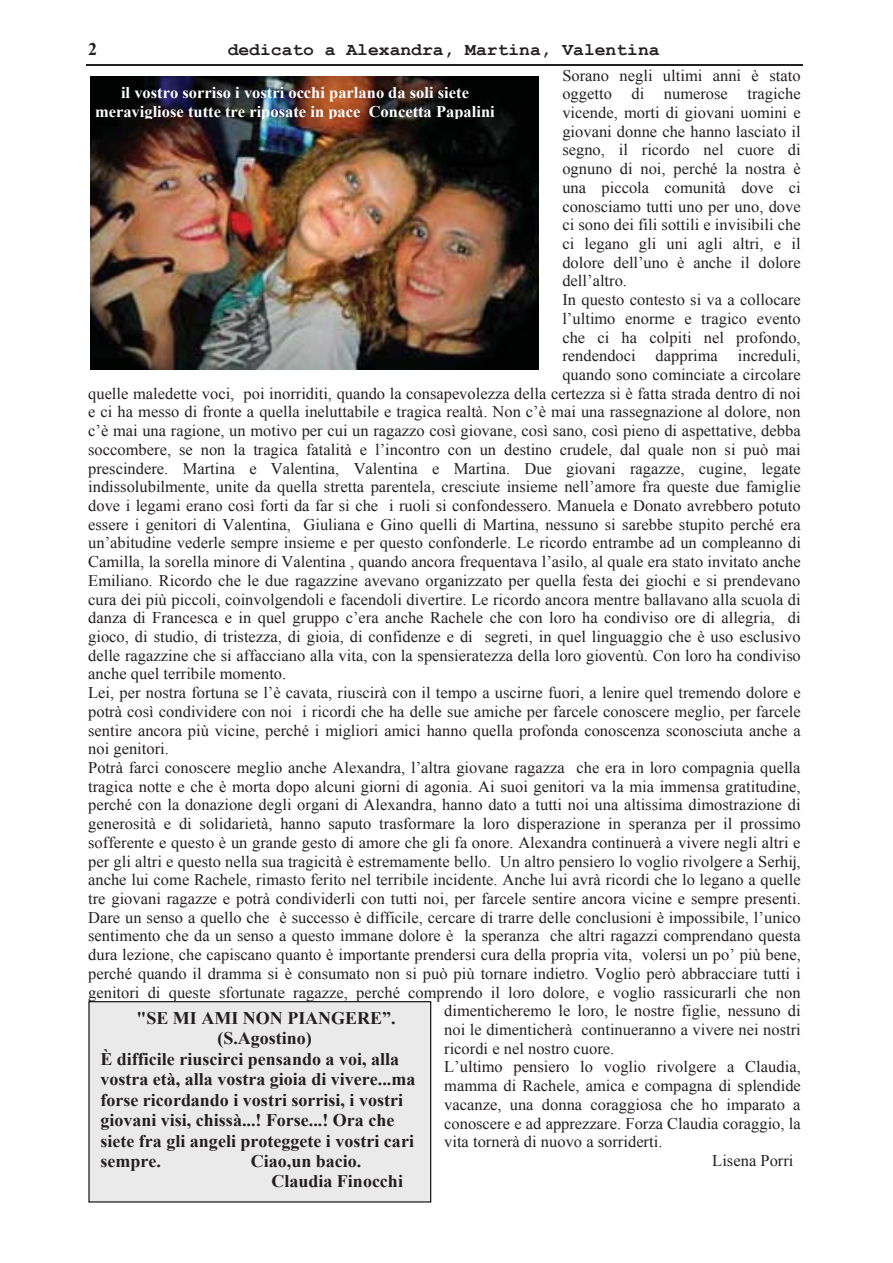
<style>
.page{position:relative;width:893px;height:1263px;background:#fff}
.page>*{position:absolute;margin:0;border:0;box-sizing:border-box;transform-origin:0 0}
.t1{font:700 17.7px/20.4px "Times New Roman";color:#231f20}
.t2{font:700 17.7px "Courier New";color:#231f20}
.t3{font:16.2px "Times New Roman";color:#231f20}
.t4{font:700 16.2px/18.8px "Times New Roman";color:#fff;text-align:center}
.s1{font-family:"Arial";font-size:14.85px}
</style>
<div class="page">
<hr style="left:86px;top:64px;width:717px;height:2px;background:#231f20">
<img style="left:91px;top:76px;width:447px;height:293px">
<div style="left:89px;top:1002px;width:342px;height:200px;background:#ebeaea"></div>
<div style="left:88px;top:1001px;width:343px;height:202px;border:1px solid #010202"></div>
<p class="t1" style="left:88px;top:39px;width:10px">2</p>
<p class="t2" style="left:228px;top:40px;width:433px">dedicato a Alexandra, Martina, Valentina</p>
<p class="t3" style="left:562px;top:66px;width:240px">Sorano negli ultimi anni è stato</p>
<p class="t3" style="left:562px;top:85px;width:240px">oggetto di numerose tragiche</p>
<p class="t3" style="left:562px;top:104px;width:240px">vicende, morti di giovani uomini e</p>
<p class="t3" style="left:562px;top:122px;width:240px">giovani donne che hanno lasciato il</p>
<p class="t3" style="left:562px;top:141px;width:240px">segno, il ricordo nel cuore di</p>
<p class="t3" style="left:562px;top:160px;width:240px">ognuno di noi, perché la nostra è</p>
<p class="t3" style="left:562px;top:178px;width:240px">una piccola comunità dove ci</p>
<p class="t3" style="left:562px;top:197px;width:240px">conosciamo tutti uno per uno, dove</p>
<p class="t3" style="left:562px;top:216px;width:240px">ci sono dei fili sottili e invisibili che</p>
<p class="t3" style="left:562px;top:235px;width:240px">ci legano gli uni agli altri, e il</p>
<p class="t3" style="left:562px;top:253px;width:240px">dolore dell’uno è anche il dolore</p>
<p class="t3" style="left:562px;top:272px;width:66px">dell’altro.</p>
<p class="t3" style="left:562px;top:291px;width:240px">In questo contesto si va a collocare</p>
<p class="t3" style="left:562px;top:309px;width:240px">l’ultimo enorme e tragico evento</p>
<p class="t3" style="left:562px;top:328px;width:240px">che ci ha colpiti nel profondo,</p>
<p class="t3" style="left:562px;top:347px;width:240px">rendendoci dapprima increduli,</p>
<p class="t3" style="left:562px;top:366px;width:240px">quando sono cominciate a circolare</p>
<p class="t3" style="left:88px;top:384px;width:714px">quelle maledette voci, poi inorriditi, quando la consapevolezza della certezza si è fatta strada dentro di noi</p>
<p class="t3" style="left:88px;top:403px;width:714px">e ci ha messo di fronte a quella ineluttabile e tragica realtà. Non c’è mai una rassegnazione al dolore, non</p>
<p class="t3" style="left:88px;top:422px;width:714px">c’è mai una ragione, un motivo per cui un ragazzo così giovane, così sano, così pieno di aspettative, debba</p>
<p class="t3" style="left:88px;top:440px;width:714px">soccombere, se non la tragica fatalità e l’incontro con un destino crudele, dal quale non si può mai</p>
<p class="t3" style="left:88px;top:459px;width:714px">prescindere. Martina e Valentina, Valentina e Martina. Due giovani ragazze, cugine, legate</p>
<p class="t3" style="left:88px;top:478px;width:714px">indissolubilmente, unite da quella stretta parentela, cresciute insieme nell’amore fra queste due famiglie</p>
<p class="t3" style="left:88px;top:497px;width:714px">dove i legami erano così forti da far si che i ruoli si confondessero. Manuela e Donato avrebbero potuto</p>
<p class="t3" style="left:88px;top:515px;width:714px">essere i genitori di Valentina, Giuliana e Gino quelli di Martina, nessuno si sarebbe stupito perché era</p>
<p class="t3" style="left:88px;top:534px;width:714px">un’abitudine vederle sempre insieme e per questo confonderle. Le ricordo entrambe ad un compleanno di</p>
<p class="t3" style="left:88px;top:553px;width:714px">Camilla, la sorella minore di Valentina , quando ancora frequentava l’asilo, al quale era stato invitato anche</p>
<p class="t3" style="left:88px;top:571px;width:714px">Emiliano. Ricordo che le due ragazzine avevano organizzato per quella festa dei giochi e si prendevano</p>
<p class="t3" style="left:88px;top:590px;width:714px">cura dei più piccoli, coinvolgendoli e facendoli divertire. Le ricordo ancora mentre ballavano alla scuola di</p>
<p class="t3" style="left:88px;top:609px;width:714px">danza di Francesca e in quel gruppo c’era anche Rachele che con loro ha condiviso ore di allegria, di</p>
<p class="t3" style="left:88px;top:628px;width:714px">gioco, di studio, di tristezza, di gioia, di confidenze e di segreti, in quel linguaggio che è uso esclusivo</p>
<p class="t3" style="left:88px;top:646px;width:714px">delle ragazzine che si affacciano alla vita, con la spensieratezza della loro gioventù. Con loro ha condiviso</p>
<p class="t3" style="left:88px;top:665px;width:200px">anche quel terribile momento.</p>
<p class="t3" style="left:88px;top:684px;width:714px">Lei, per nostra fortuna se l’è cavata, riuscirà con il tempo a uscirne fuori, a lenire quel tremendo dolore e</p>
<p class="t3" style="left:88px;top:702px;width:714px">potrà così condividere con noi i ricordi che ha delle sue amiche per farcele conoscere meglio, per farcele</p>
<p class="t3" style="left:88px;top:721px;width:714px">sentire ancora più vicine, perché i migliori amici hanno quella profonda conoscenza sconosciuta anche a</p>
<p class="t3" style="left:88px;top:740px;width:82px">noi genitori.</p>
<p class="t3" style="left:88px;top:759px;width:714px">Potrà farci conoscere meglio anche Alexandra, l’altra giovane ragazza che era in loro compagnia quella</p>
<p class="t3" style="left:88px;top:777px;width:714px">tragica notte e che è morta dopo alcuni giorni di agonia. Ai suoi genitori va la mia immensa gratitudine,</p>
<p class="t3" style="left:88px;top:796px;width:714px">perché con la donazione degli organi di Alexandra, hanno dato a tutti noi una altissima dimostrazione di</p>
<p class="t3" style="left:88px;top:815px;width:714px">generosità e di solidarietà, hanno saputo trasformare la loro disperazione in speranza per il prossimo</p>
<p class="t3" style="left:88px;top:833px;width:714px">sofferente e questo è un grande gesto di amore che gli fa onore. Alexandra continuerà a vivere negli altri e</p>
<p class="t3" style="left:88px;top:852px;width:714px">per gli altri e questo nella sua tragicità è estremamente bello. Un altro pensiero lo voglio rivolgere a Serhi<span class="s1">j</span>,</p>
<p class="t3" style="left:88px;top:871px;width:714px">anche lui come Rachele, rimasto ferito nel terribile incidente. Anche lui avrà ricordi che lo legano a quelle</p>
<p class="t3" style="left:88px;top:890px;width:714px">tre giovani ragazze e potrà condividerli con tutti noi, per farcele sentire ancora vicine e sempre presenti.</p>
<p class="t3" style="left:88px;top:908px;width:714px">Dare un senso a quello che è successo è difficile, cercare di trarre delle conclusioni è impossibile, l’unico</p>
<p class="t3" style="left:88px;top:927px;width:714px">sentimento che da un senso a questo immane dolore è la speranza che altri ragazzi comprendano questa</p>
<p class="t3" style="left:88px;top:946px;width:714px">dura lezione, che capiscano quanto è importante prendersi cura della propria vita, volersi un po’ più bene,</p>
<p class="t3" style="left:88px;top:964px;width:714px">perché quando il dramma si è consumato non si può più tornare indietro. Voglio però abbracciare tutti i</p>
<p class="t3" style="left:88px;top:983px;width:714px">genitori di queste sfortunate ragazze, perché comprendo il loro dolore, e voglio rassicurarli che non</p>
<p class="t3" style="left:444px;top:1002px;width:358px">dimenticheremo le loro, le nostre figlie, nessuno di</p>
<p class="t3" style="left:444px;top:1021px;width:358px">noi le dimenticherà continueranno a vivere nei nostri</p>
<p class="t3" style="left:444px;top:1039px;width:172px">ricordi e nel nostro cuore.</p>
<p class="t3" style="left:444px;top:1058px;width:358px">L’ultimo pensiero lo voglio rivolgere a Claudia,</p>
<p class="t3" style="left:444px;top:1077px;width:358px">mamma di Rachele, amica e compagna di splendide</p>
<p class="t3" style="left:444px;top:1095px;width:358px">vacanze, una donna coraggiosa che ho imparato a</p>
<p class="t3" style="left:444px;top:1114px;width:358px">conoscere e ad apprezzare. Forza Claudia coraggio, la</p>
<p class="t3" style="left:444px;top:1133px;width:220px">vita tornerà di nuovo a sorriderti.</p>
<p class="t3" style="left:712px;top:1152px;width:83px">Lisena Porri</p>
<p class="t4" style="left:95px;top:84px;width:401px">il vostro sorriso i vostri occhi parlano da soli siete meravigliose tutte tre riposate in pace Concetta Papalini</p>
<p class="t1" style="left:136px;top:1008px;width:261px">"SE MI AMI NON PIANGERE”.</p>
<p class="t1" style="left:217px;top:1028px;width:96px">(S.Agostino)</p>
<p class="t1" style="left:100px;top:1049px;width:300px">È difficile riuscirci pensando a voi, alla</p>
<p class="t1" style="left:100px;top:1069px;width:317px">vostra età, alla vostra gioia di vivere...ma</p>
<p class="t1" style="left:100px;top:1090px;width:304px">forse ricordando i vostri sorrisi, i vostri</p>
<p class="t1" style="left:100px;top:1110px;width:295px">giovani visi, chissà...! Forse...! Ora che</p>
<p class="t1" style="left:100px;top:1130px;width:315px">siete fra gli angeli proteggete i vostri cari</p>
<p class="t1" style="left:100px;top:1151px;width:62px">sempre.</p>
<p class="t1" style="left:271px;top:1151px;width:133px;text-indent:-21px">Ciao,un bacio.<br>Claudia Finocchi</p>
</div>
